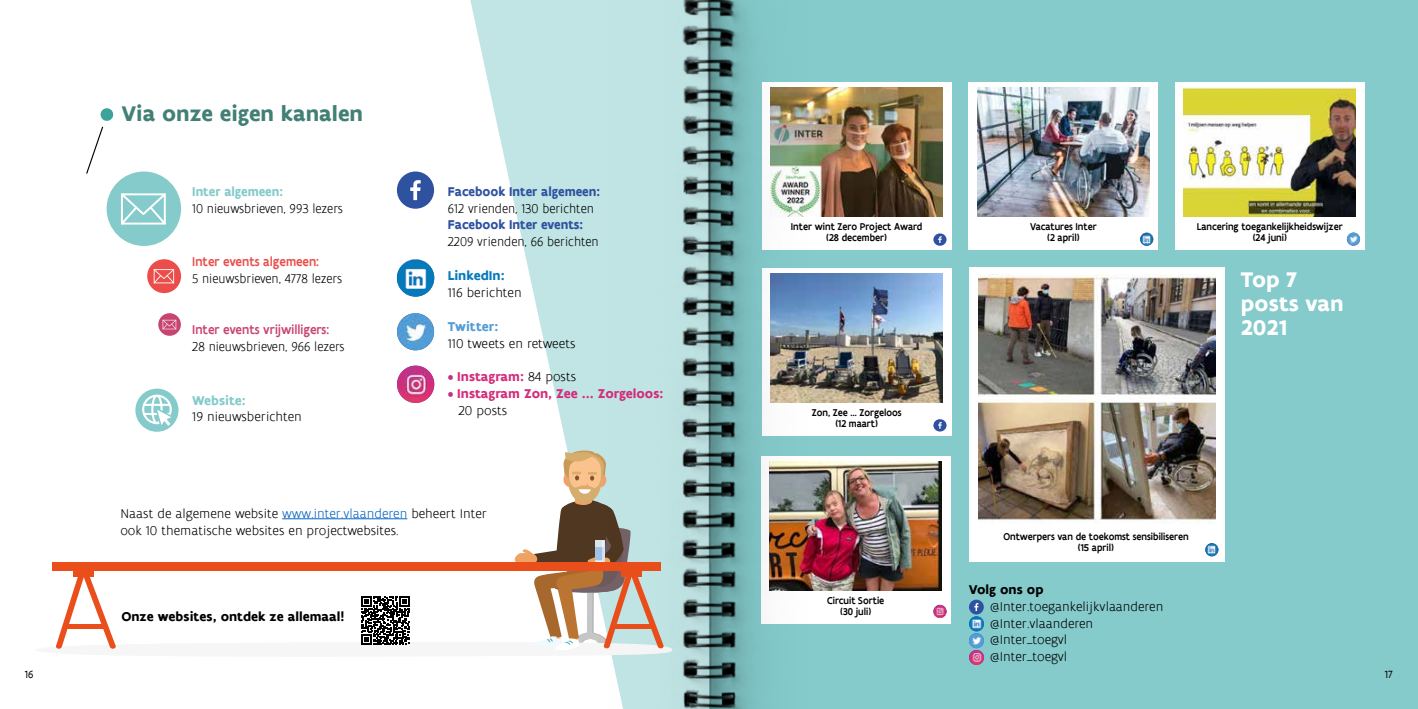
<style>
.page{position:relative;width:1418px;height:709px;background:#fff}
.page>*{position:absolute;margin:0;border:0;box-sizing:border-box;transform-origin:0 0}
.t1{font:700 22.88px "Flanders Art Sans";color:#428076}
.t2{font:700 22.88px/24.2px "Flanders Art Sans";color:#fff}
.t3{font:300 13.75px/16.9px "Flanders Art Sans";color:#000}
.t4{font:300 13.75px/16.9px "Flanders Art Sans";color:#000;scale:.94 1}
.t5{font:700 13.75px/16.9px "Flanders Art Sans";color:#d32e7c}
.t6{font:500 13.75px/16.9px "Flanders Art Sans";color:#c84572;scale:.94 1}
.t7{font:700 13.75px "Flanders Art Sans";color:#000}
.t8{font:11.25px "Flanders Art Sans";color:#000}
.t9{font:500 10.62px/11.2px "Flanders Art Sans";color:#000;text-align:center;scale:.94 1}
.s1{font-weight:700;color:#85cbcb}
.s2{font-weight:500;color:#ea4d4a}
.s3{font-weight:300;color:#000}
.s4{font-weight:700;color:#2f52a0}
.s5{font-weight:700;color:#057abb}
.s6{font-weight:700;color:#539dd6}
.s7{color:#c23189}
.s8{color:#0563c1}
</style>
<div class="page">
<div style="left:808px;top:0;width:609px;height:709px;background:#85cbcc"></div>
<svg style="left:470px;top:0;width:139px;height:450px;fill:#c1e4e5"></svg>
<div style="left:762px;top:81px;width:189px;height:168px;background:#fff"></div>
<div style="left:762px;top:268px;width:189px;height:167px;background:#fff"></div>
<div style="left:761px;top:455px;width:189px;height:168px;background:#fff"></div>
<div style="left:969px;top:81px;width:188px;height:168px;background:#fff"></div>
<div style="left:1175px;top:81px;width:189px;height:168px;background:#fff"></div>
<div style="left:969px;top:268px;width:255px;height:294px;background:#fff"></div>
<img style="left:1140px;top:232px;width:13px;height:14px;border-radius:7px">
<img style="left:1346px;top:232px;width:13px;height:14px;border-radius:7px">
<svg style="left:1205px;top:543px;width:13px;height:13px"></svg>
<div style="left:969px;top:599px;width:14px;height:15px;background:#2f52a0;border-radius:50%"></div>
<svg style="left:974px;top:603px;width:4px;height:8px"></svg>
<img style="left:969px;top:633px;width:15px;height:15px;border-radius:7px">
<img style="left:969px;top:650px;width:15px;height:15px;border-radius:7px">
<img style="left:969px;top:616px;width:15px;height:15px;border-radius:8px">
<svg style="left:86px;top:108px;width:28px;height:66px"></svg>
<div style="left:107px;top:171px;width:74px;height:75px;background:#85cbcb;border-radius:50%"></div>
<svg style="left:121px;top:193px;width:45px;height:31px"></svg>
<div style="left:147px;top:259px;width:34px;height:34px;background:#ea4d4a;border-radius:50%"></div>
<svg style="left:154px;top:269px;width:20px;height:14px"></svg>
<svg style="left:158px;top:313px;width:23px;height:23px"></svg>
<svg style="left:163px;top:320px;width:13px;height:9px"></svg>
<div style="left:397px;top:171px;width:37px;height:38px;background:#2f52a0;border-radius:50%"></div>
<svg style="left:410px;top:180px;width:11px;height:20px"></svg>
<img style="left:397px;top:313px;width:37px;height:37px;border-radius:19px">
<img style="left:397px;top:365px;width:37px;height:38px;border-radius:18px">
<img style="left:397px;top:259px;width:37px;height:37px;border-radius:19px">
<div style="left:135px;top:388px;width:43px;height:44px;background:#85cbcb;border-radius:50%"></div>
<svg style="left:142px;top:394px;width:30px;height:32px"></svg>
<svg style="left:52px;top:450px;width:557px;height:199px"></svg>
<img style="left:808px;top:88px;width:134px;height:129px">
<img style="left:808px;top:274px;width:134px;height:129px">
<img style="left:808px;top:462px;width:133px;height:128px">
<svg style="left:933px;top:233px;width:13px;height:13px"></svg>
<svg style="left:938px;top:236px;width:3px;height:7px"></svg>
<svg style="left:933px;top:419px;width:13px;height:12px"></svg>
<svg style="left:938px;top:422px;width:3px;height:6px"></svg>
<svg style="left:933px;top:605px;width:13px;height:13px"></svg>
<img style="left:609px;top:0;width:199px;height:709px">
<img style="left:977px;top:88px;width:172px;height:129px">
<img style="left:1183px;top:88px;width:172px;height:129px">
<img style="left:978px;top:275px;width:237px;height:248px">
<p class="t1" style="left:121px;top:99px;width:243px">Via onze eigen kanalen</p>
<p class="t4" style="left:192px;top:183px;width:162px"><span class="s1">Inter algemeen:<br></span>10 nieuwsbrieven, 993 lezers</p>
<p class="t4" style="left:192px;top:254px;width:161px"><span class="s2">Inter events algemeen:<br></span>5 nieuwsbrieven, 4778 lezers</p>
<p class="t6" style="left:192px;top:321px;width:164px">Inter events vrijwilligers:<br><span class="s3">28 nieuwsbrieven, 966 lezers</span></p>
<p class="t3" style="left:192px;top:392px;width:111px"><span class="s1">Website:<br></span>19 nieuwsberichten</p>
<p class="t4" style="left:448px;top:183px;width:163px"><span class="s4">Facebook Inter algemeen:<br></span>612 vrienden, 130 berichten<br><span class="s4">Facebook Inter events:<br></span>2209 vrienden, 66 berichten</p>
<p class="t3" style="left:448px;top:267px;width:75px"><span class="s5">LinkedIn:<br></span>116 berichten</p>
<p class="t3" style="left:448px;top:318px;width:129px"><span class="s6">Twitter:<br></span>110 tweets en retweets</p>
<p class="t5" style="left:448px;top:368px;width:130px"><span class="s7">•</span> Instagram: <span class="s3">84 posts</span></p>
<p class="t5" style="left:458px;top:385px;width:207px;text-indent:-11px"><span class="s7">•</span> Instagram Zon, Zee … Zorgeloos:<br><span class="s3">20 posts</span></p>
<p class="t3" style="left:120px;top:505px;width:368px">Naast de algemene website <span class="s8">www.inter.vlaanderen</span> beheert Inter ook 10 thematische websites en projectwebsites.</p>
<p class="t7" style="left:121px;top:608px;width:224px">Onze websites, ontdek ze allemaal!</p>
<p class="t9" style="left:791px;top:220px;width:141px">Inter wint Zero Project Award (28 december)</p>
<p class="t9" style="left:811px;top:406px;width:97px">Zon, Zee … Zorgeloos (12 maart)</p>
<p class="t9" style="left:827px;top:594px;width:62px">Circuit Sortie (30 juli)</p>
<p class="t9" style="left:1030px;top:220px;width:72px">Vacatures Inter</p>
<p class="t9" style="left:1196px;top:220px;width:157px">Lancering toegankelijkheidswijzer</p>
<p class="t9" style="left:1047px;top:232px;width:36px">(2 april)</p>
<p class="t9" style="left:1252px;top:232px;width:38px">(24 juni)</p>
<p class="t2" style="left:1240px;top:267px;width:104px">Top 7 posts van<br>2021</p>
<p class="t9" style="left:1003px;top:531px;width:198px">Ontwerpers van de toekomst sensibiliseren (15 april)</p>
<p class="t7" style="left:969px;top:580px;width:76px">Volg ons op</p>
<p class="t3" style="left:990px;top:598px;width:175px">@Inter.toegankelijkvlaanderen @Inter.vlaanderen @Inter_toegvl<br>@Inter_toegvl</p>
<p class="t8" style="left:25px;top:668px;width:10px">16</p>
<p class="t8" style="left:1384px;top:668px;width:9px">17</p>
</div>
